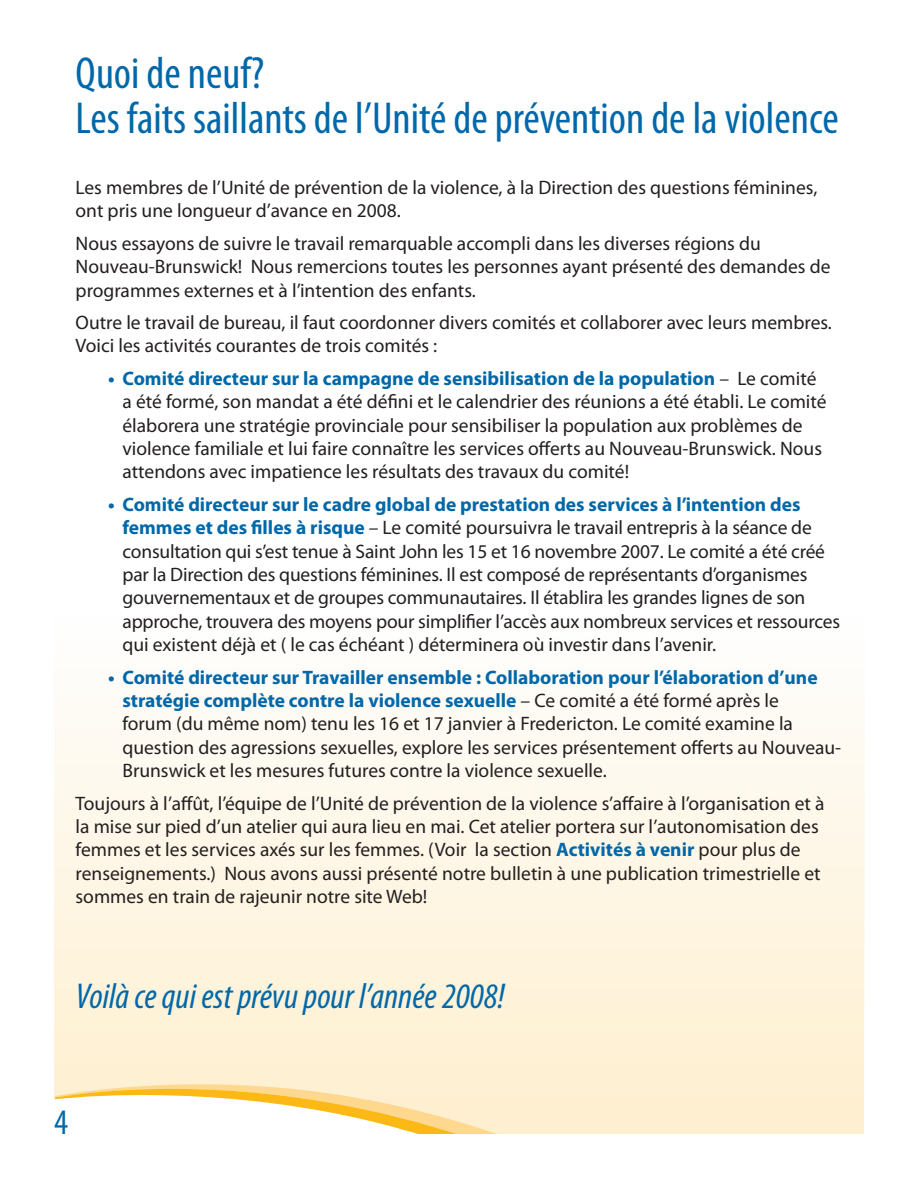
<style>
.page{position:relative;width:918px;height:1188px;background:#fff}
.page>*{position:absolute;margin:0;border:0;box-sizing:border-box;transform-origin:0 0}
.t1{font:condensed 45px/45px "Myriad Pro";color:#0068a9}
.t2{font:italic condensed 36px "Myriad Pro";color:#0068a9}
.t3{font:19.5px/23.4px "Myriad Pro";color:#231f20}
.s1{font-weight:700;color:#0068a9}
</style>
<div class="page">
<svg style="left:54px;top:717px;width:811px;height:417px"></svg>
<svg style="left:54px;top:1075px;width:604px;height:59px;fill:#fef0d2"></svg>
<h1 class="t1" style="left:76px;top:50px;width:765px">Quoi de neuf?<br>Les faits saillants de l’Unité de prévention de la violence</h1>
<p class="t3" style="left:76px;top:175px;width:743px">Les membres de l’Unité de prévention de la violence, à la Direction des questions féminines, ont pris une longueur d’avance en 2008.</p>
<p class="t3" style="left:76px;top:231px;width:756px">Nous essayons de suivre le travail remarquable accompli dans les diverses régions du<br>Nouveau-Brunswick! Nous remercions toutes les personnes ayant présenté des demandes de programmes externes et à l’intention des enfants.</p>
<p class="t3" style="left:76px;top:310px;width:758px">Outre le travail de bureau, il faut coordonner divers comités et collaborer avec leurs membres.<br>Voici les activités courantes de trois comités :</p>
<p class="t3" style="left:122px;top:366px;width:706px;text-indent:-14px"><span class="s1">• Comité directeur sur la campagne de sensibilisation de la population</span> – Le comité a été formé, son mandat a été défini et le calendrier des réunions a été établi. Le comité élaborera une stratégie provinciale pour sensibiliser la population aux problèmes de violence familiale et lui faire connaître les services offerts au Nouveau-Brunswick. Nous attendons avec impatience les résultats des travaux du comité!</p>
<p class="t3" style="left:122px;top:492px;width:719px;text-indent:-14px"><span class="s1">• Comité directeur sur le cadre global de prestation des services à l’intention des femmes et des filles à risque</span> – Le comité poursuivra le travail entrepris à la séance de consultation qui s’est tenue à Saint John les 15 et 16 novembre 2007. Le comité a été créé par la Direction des questions féminines. Il est composé de représentants d’organismes gouvernementaux et de groupes communautaires. Il établira les grandes lignes de son approche, trouvera des moyens pour simplifier l’accès aux nombreux services et ressources qui existent déjà et ( le cas échéant ) déterminera où investir dans l’avenir.</p>
<p class="t3" style="left:122px;top:665px;width:720px;text-indent:-14px"><span class="s1">• Comité directeur sur Travailler ensemble : Collaboration pour l’élaboration d’une stratégie complète contre la violence sexuelle</span> – Ce comité a été formé après le<br>forum (du même nom) tenu les 16 et 17 janvier à Fredericton. Le comité examine la question des agressions sexuelles, explore les services présentement offerts au Nouveau-Brunswick et les mesures futures contre la violence sexuelle.</p>
<p class="t3" style="left:76px;top:791px;width:750px">Toujours à l’affût, l’équipe de l’Unité de prévention de la violence s’affaire à l’organisation et à la mise sur pied d’un atelier qui aura lieu en mai. Cet atelier portera sur l’autonomisation des femmes et les services axés sur les femmes. (Voir la section <span class="s1">Activités à venir</span> pour plus de renseignements.) Nous avons aussi présenté notre bulletin à une publication trimestrielle et sommes en train de rajeunir notre site Web!</p>
<h2 class="t2" style="left:76px;top:974px;width:431px">Voilà ce qui est prévu pour l’année 2008!</h2>
</div>
